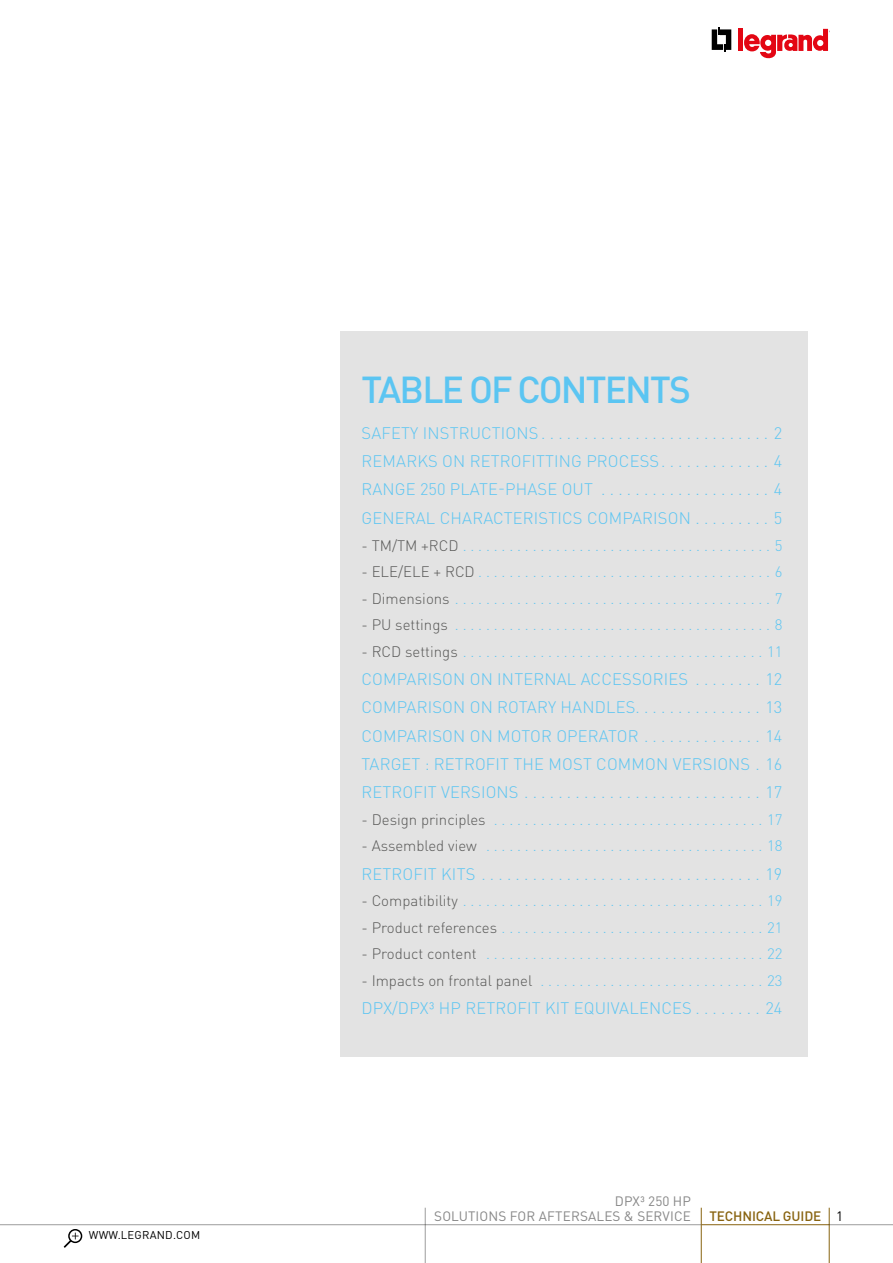
<style>
.page{position:relative;width:893px;height:1263px;background:#fff}
.page>*{position:absolute;margin:0;border:0;box-sizing:border-box;transform-origin:0 0}
.t1{font:500 37.05px "DIN Pro";letter-spacing:-.05em;color:#5bc5f2}
.t2{font:300 16.5px/28.3px "DIN Pro";letter-spacing:.01em;color:#5bc5f2;text-align:justify}
.t3{font:300 15px "DIN Pro";color:#5bc5f2}
.t4{font:13.5px/15px "DIN Pro";letter-spacing:.01em;color:#878787;text-align:right}
.t5{font:500 13.5px "DIN Pro";letter-spacing:-.01em;color:#886310}
.t6{font:11.25px "DIN Pro";letter-spacing:.02em;color:#000}
.s1{color:#575756}
.s2{font-weight:400;color:#000}
</style>
<div class="page">
<svg style="left:712px;top:28px;width:19px;height:24px"></svg>
<div style="left:738px;top:29px;width:5px;height:22px;background:#e30613"></div>
<svg style="left:744px;top:29px;width:84px;height:29px"></svg>
<div style="left:68px;top:1229px;width:14px;height:14px;border:2px solid #000;border-radius:50%"></div>
<svg style="left:64px;top:1232px;width:15px;height:16px"></svg>
<div style="left:340px;top:332px;width:468px;height:725px;background:#e3e3e3"></div>
<hr style="left:829px;top:1208px;width:1px;height:55px;background:#886310">
<hr style="left:701px;top:1208px;width:1px;height:55px;background:#886310">
<hr style="left:829px;top:1224px;width:64px;height:1px;background:#9d9d9c">
<hr style="left:425px;top:1208px;width:1px;height:55px;background:#9d9d9c">
<hr style="left:702px;top:1224px;width:127px;height:1px;background:#886310">
<hr style="left:0;top:1224px;width:701px;height:1px;background:#9d9d9c">
<p class="t6" style="left:89px;top:1227px;width:113px">WWW.LEGRAND.COM</p>
<h1 class="t1" style="left:362px;top:359px;width:331px">TABLE OF CONTENTS</h1>
<p class="t2" style="left:361px;top:419px;width:422px;line-height:27.8px">SAFETY INSTRUCTIONS . . . . . . . . . . . . . . . . . . . . . . . . . . 2<br>REMARKS ON RETROFITTING PROCESS . . . . . . . . . . . . 4<br>RANGE 250 PLATE-PHASE OUT . . . . . . . . . . . . . . . . . . . 4</p>
<p class="t2" style="left:361px;top:503px;width:422px">GENERAL CHARACTERISTICS COMPARISON . . . . . . . . 5</p>
<p class="t3" style="left:361px;top:535px;width:422px"><span class="s1">- TM/TM +RCD</span> . . . . . . . . . . . . . . . . . . . . . . . . . . . . . . . . . . . . . . . 5</p>
<p class="t3" style="left:361px;top:562px;width:422px"><span class="s1">- ELE/ELE + RCD</span> . . . . . . . . . . . . . . . . . . . . . . . . . . . . . . . . . . . . . 6</p>
<p class="t3" style="left:361px;top:588px;width:422px"><span class="s1">- Dimensions</span> . . . . . . . . . . . . . . . . . . . . . . . . . . . . . . . . . . . . . . . . 7</p>
<p class="t3" style="left:361px;top:615px;width:422px"><span class="s1">- PU settings</span> . . . . . . . . . . . . . . . . . . . . . . . . . . . . . . . . . . . . . . . . 8</p>
<p class="t3" style="left:361px;top:641px;width:422px"><span class="s1">- RCD settings</span> . . . . . . . . . . . . . . . . . . . . . . . . . . . . . . . . . . . . . . 11</p>
<p class="t2" style="left:361px;top:664px;width:422px">COMPARISON ON INTERNAL ACCESSORIES . . . . . . . 12<br>COMPARISON ON ROTARY HANDLES. . . . . . . . . . . . . . . 13<br>COMPARISON ON MOTOR OPERATOR . . . . . . . . . . . . . 14<br>TARGET : RETROFIT THE MOST COMMON VERSIONS. 16<br>RETROFIT VERSIONS . . . . . . . . . . . . . . . . . . . . . . . . . . . 17</p>
<p class="t3" style="left:361px;top:809px;width:422px"><span class="s1">- Design principles</span> . . . . . . . . . . . . . . . . . . . . . . . . . . . . . . . . . . 17</p>
<p class="t3" style="left:361px;top:836px;width:422px"><span class="s1">- Assembled view</span> . . . . . . . . . . . . . . . . . . . . . . . . . . . . . . . . . . . 18</p>
<p class="t2" style="left:361px;top:859px;width:422px">RETROFIT KITS . . . . . . . . . . . . . . . . . . . . . . . . . . . . . . . . 19</p>
<p class="t3" style="left:361px;top:890px;width:422px"><span class="s1">- Compatibility</span> . . . . . . . . . . . . . . . . . . . . . . . . . . . . . . . . . . . . . . 19</p>
<p class="t3" style="left:361px;top:917px;width:422px"><span class="s1">- Product references</span> . . . . . . . . . . . . . . . . . . . . . . . . . . . . . . . . . 21</p>
<p class="t3" style="left:361px;top:943px;width:422px"><span class="s1">- Product content</span> . . . . . . . . . . . . . . . . . . . . . . . . . . . . . . . . . . . 22</p>
<p class="t3" style="left:361px;top:970px;width:422px"><span class="s1">- Impacts on frontal panel</span> . . . . . . . . . . . . . . . . . . . . . . . . . . . . 23</p>
<p class="t2" style="left:361px;top:993px;width:422px">DPX/DPX³ HP RETROFIT KIT EQUIVALENCES . . . . . . . 24</p>
<p class="t4" style="left:434px;top:1193px;width:258px">DPX³ 250 HP<br>SOLUTIONS FOR AFTERSALES &amp; SERVICE</p>
<p class="t5" style="left:709px;top:1205px;width:135px">TECHNICAL GUIDE <span class="s2">1</span></p>
</div>
